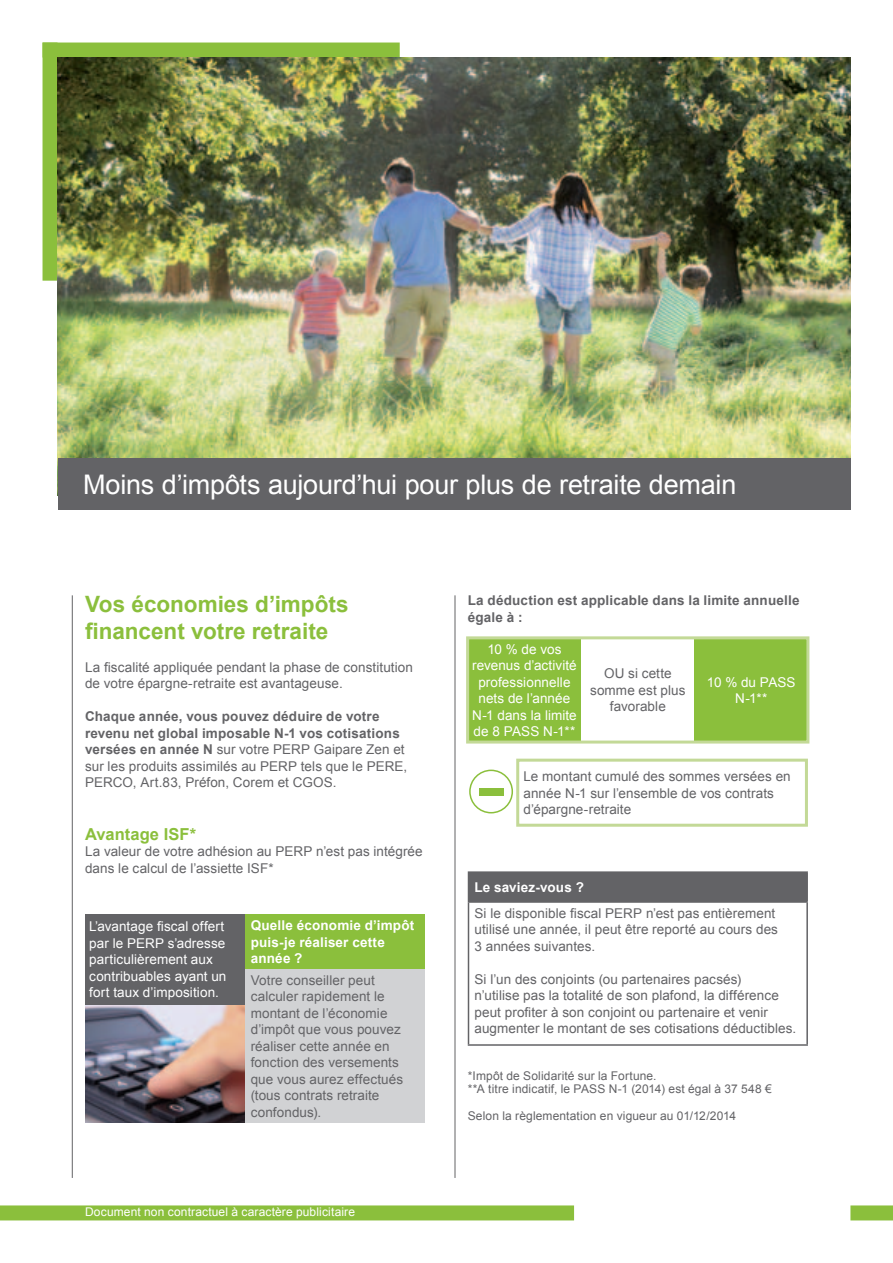
<style>
.page{position:relative;width:893px;height:1263px;background:#fff}
.page>*{position:absolute;margin:0;border:0;box-sizing:border-box;transform-origin:0 0}
.t1{font:90px "Arial";color:#8bbf3c}
.titre_plaq{font:27px "Arial";letter-spacing:-.01em;color:#fff}
.titre_paragraphe{font:700 22.5px/27px "Arial";color:#8bbf3c}
.sous_titre{font:700 16.5px "Arial";letter-spacing:.005em;color:#8bbf3c}
.t2{font:13.5px/16.5px "Arial";letter-spacing:.005em;color:#636366}
.t3{font:13.5px/16.5px "Arial";letter-spacing:.005em;color:#fff;text-align:center}
.t4{font:700 13.5px/16.5px "Arial";letter-spacing:.015em;color:#fff}
.t5{font:700 13.5px/16.5px "Arial";letter-spacing:.015em;color:#636366}
.légende{font:12px "Arial";letter-spacing:.01em;color:#636366}
.t6{font:12px "Arial";letter-spacing:.01em;color:#fff}
.s1{font-weight:700}
</style>
<div class="page">
<div style="left:43px;top:43px;width:357px;height:15px;background:#8bbf3c"></div>
<div style="left:0;top:1205px;width:574px;height:15px;background:#8bbf3c"></div>
<div style="left:850px;top:1205px;width:43px;height:15px;background:#8bbf3c"></div>
<div style="left:43px;top:43px;width:15px;height:238px;background:#8bbf3c"></div>
<hr style="left:72px;top:595px;width:1px;height:583px;background:#636366">
<hr style="left:455px;top:595px;width:1px;height:583px;background:#636366">
<img style="left:58px;top:57px;width:792px;height:402px">
<div style="left:58px;top:459px;width:792px;height:51px;background:#636366"></div>
<div style="left:245px;top:914px;width:180px;height:55px;background:#8bbf3c"></div>
<div style="left:245px;top:969px;width:180px;height:154px;background:#d1d2d4"></div>
<img style="left:85px;top:1004px;width:159px;height:118px">
<div style="left:85px;top:914px;width:159px;height:90px;background:#636366"></div>
<div style="left:468px;top:638px;width:113px;height:104px;background:#8bbf3c"></div>
<div style="left:694px;top:638px;width:114px;height:104px;background:#8bbf3c"></div>
<div style="left:516px;top:759px;width:292px;height:68px;border:3px solid #c3d997"></div>
<div style="left:468px;top:872px;width:339px;height:30px;background:#636366"></div>
<hr style="left:468px;top:871px;width:340px;height:2px;background:#636366">
<hr style="left:806px;top:873px;width:2px;height:28px;background:#636366">
<hr style="left:468px;top:901px;width:340px;height:2px;background:#636366">
<hr style="left:468px;top:903px;width:1px;height:141px;background:#636366">
<hr style="left:806px;top:903px;width:2px;height:141px;background:#636366">
<hr style="left:468px;top:1044px;width:340px;height:2px;background:#636366">
<div style="left:466px;top:636px;width:343px;height:107px;border:3px solid #c3d997"></div>
<div style="left:469px;top:770px;width:44px;height:43px;border:2px solid #8bbf3c;border-radius:50%"></div>
<p class="titre_plaq" style="left:83px;top:467px;width:655px">Moins d’impôts aujourd’hui pour plus de retraite demain</p>
<p class="titre_paragraphe" style="left:85px;top:591px;width:265px">Vos économies d’impôts financent votre retraite</p>
<p class="t2" style="left:85px;top:659px;width:329px">La fiscalité appliquée pendant la phase de constitution de votre épargne-retraite est avantageuse.</p>
<p class="t2" style="left:85px;top:708px;width:324px"><span class="s1">Chaque année, vous pouvez déduire de votre revenu net global imposable N-1 vos cotisations versées en année N</span> sur votre PERP Gaipare Zen et sur les produits assimilés au PERP tels que le PERE, PERCO, Art.83, Préfon, Corem et CGOS.</p>
<p class="sous_titre" style="left:85px;top:823px;width:113px">Avantage ISF*</p>
<p class="t2" style="left:85px;top:843px;width:339px">La valeur de votre adhésion au PERP n’est pas intégrée dans le calcul de l’assiette ISF*</p>
<p class="t3" style="left:89px;top:918px;width:139px;text-align:left">L’avantage fiscal offert par le PERP s’adresse particulièrement aux contribuables ayant un fort taux d’imposition.</p>
<p class="t4" style="left:251px;top:917px;width:165px">Quelle économie d’impôt puis-je réaliser cette année ?</p>
<p class="t2" style="left:251px;top:972px;width:154px">Votre conseiller peut calculer rapidement le montant de l’économie d’impôt que vous pouvez réaliser cette année en fonction des versements que vous aurez effectués (tous contrats retraite confondus).</p>
<p class="t6" style="left:85px;top:1204px;width:271px">Document non contractuel à caractère publicitaire</p>
<p class="t5" style="left:468px;top:593px;width:333px">La déduction est applicable dans la limite annuelle égale à :</p>
<p class="t3" style="left:472px;top:641px;width:106px">10 % de vos revenus d’activité professionnelle nets de l’année<br>N-1 dans la limite de 8 PASS N-1**</p>
<p class="t2" style="left:590px;top:665px;width:97px;text-align:center">OU si cette somme est plus favorable</p>
<p class="t3" style="left:707px;top:674px;width:90px">10 % du PASS<br>N-1**</p>
<p class="t1" style="left:476px;top:725px;width:31px">-</p>
<p class="t2" style="left:523px;top:768px;width:269px">Le montant cumulé des sommes versées en année N-1 sur l’ensemble de vos contrats</p>
<p class="t2" style="left:523px;top:801px;width:109px">d’épargne-retraite</p>
<p class="t4" style="left:474px;top:879px;width:111px">Le saviez-vous ?</p>
<p class="t2" style="left:474px;top:905px;width:305px">Si le disponible fiscal PERP n’est pas entièrement utilisé une année, il peut être reporté au cours des<br>3 années suivantes.</p>
<p class="t2" style="left:474px;top:971px;width:323px">Si l’un des conjoints (ou partenaires pacsés)<br>n’utilise pas la totalité de son plafond, la différence peut profiter à son conjoint ou partenaire et venir augmenter le montant de ses cotisations déductibles.</p>
<p class="légende" style="left:468px;top:1067px;width:190px">*Impôt de Solidarité sur la Fortune.</p>
<p class="légende" style="left:468px;top:1081px;width:306px">**A titre indicatif, le PASS N-1 (2014) est égal à 37 548 €</p>
<p class="légende" style="left:468px;top:1108px;width:270px">Selon la règlementation en vigueur au 01/12/2014</p>
</div>
